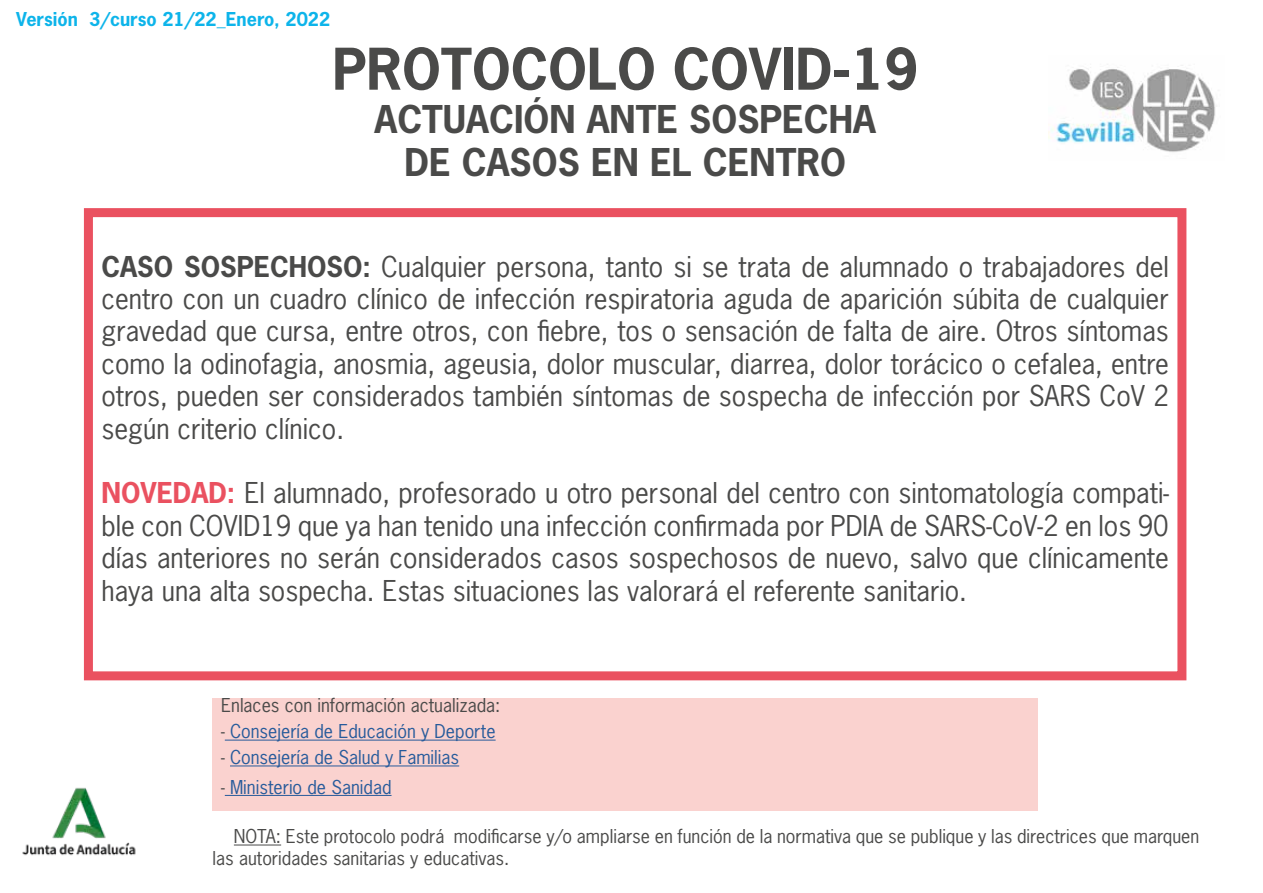
<style>
.page{position:relative;width:1263px;height:893px;background:#fff}
.page>*{position:absolute;margin:0;border:0;box-sizing:border-box;transform-origin:0 0}
.t1{font:700 54px "News Gothic Std";color:#4a4a49}
.t2{font:700 36px/43.2px "News Gothic Std";color:#4a4a49;text-align:center}
.t3{font:27px/32.4px "News Gothic Std";color:#4a4a49;text-align:justify}
.t4{font:18px/21.6px "News Gothic Std";color:#4a4a49}
.t5{font:18px "News Gothic Std";color:#275b9b}
.t6{font:700 18px "News Gothic Std";color:#0db4ea}
.s1{font-weight:700}
.s2{font-weight:700;color:#ea5160}
.s3{color:#4a4a49}
</style>
<div class="page">
<img style="left:22px;top:787px;width:114px;height:69px">
<img style="left:1048px;top:65px;width:168px;height:87px">
<hr style="left:234px;top:844px;width:47px;height:1px;background:#4a4a49">
<div style="left:213px;top:698px;width:825px;height:113px;background:#fad2cf"></div>
<hr style="left:225px;top:740px;width:271px;height:1px;background:#275b9b">
<hr style="left:230px;top:765px;width:229px;height:1px;background:#275b9b">
<hr style="left:225px;top:795px;width:166px;height:1px;background:#275b9b">
<div style="left:84px;top:208px;width:1102px;height:472px;border:9px solid #ea5160"></div>
<p class="t6" style="left:16px;top:7px;width:315px">Versión 3/curso 21/22_Enero, 2022</p>
<h1 class="t1" style="left:332px;top:34px;width:587px">PROTOCOLO COVID-19</h1>
<h2 class="t2" style="left:374px;top:97px;width:503px">ACTUACIÓN ANTE SOSPECHA<br>DE CASOS EN EL CENTRO</h2>
<p class="t3" style="left:101px;top:250px;width:1069px"><span class="s1">CASO SOSPECHOSO:</span> Cualquier persona, tanto si se trata de alumnado o trabajadores del centro con un cuadro clínico de infección respiratoria aguda de aparición súbita de cualquier gravedad que cursa, entre otros, con fiebre, tos o sensación de falta de aire. Otros síntomas como la odinofagia, anosmia, ageusia, dolor muscular, diarrea, dolor torácico o cefalea, entre otros, pueden ser considerados también síntomas de sospecha de infección por SARS CoV 2 según criterio clínico.</p>
<p class="t3" style="left:101px;top:477px;width:1069px"><span class="s2">NOVEDAD:</span> El alumnado, profesorado u otro personal del centro con sintomatología compati&shy;ble con COVID19 que ya han tenido una infección confirmada por PDIA de SARS-CoV-2 en los 90 días anteriores no serán considerados casos sospechosos de nuevo, salvo que clínicamente haya una alta sospecha. Estas situaciones las valorará el referente sanitario.</p>
<p class="t4" style="left:221px;top:695px;width:281px">Enlaces con información actualizada:</p>
<p class="t5" style="left:221px;top:720px;width:276px"><span class="s3">-</span> Consejería de Educación y Deporte</p>
<p class="t5" style="left:221px;top:746px;width:240px"><span class="s3">-</span> Consejería de Salud y Familias</p>
<p class="t5" style="left:221px;top:775px;width:172px"><span class="s3">-</span> Ministerio de Sanidad</p>
<p class="t4" style="left:213px;top:825px;width:988px;text-indent:21px">NOTA: Este protocolo podrá modificarse y/o ampliarse en función de la normativa que se publique y las directrices que marquen las autoridades sanitarias y educativas.</p>
</div>
